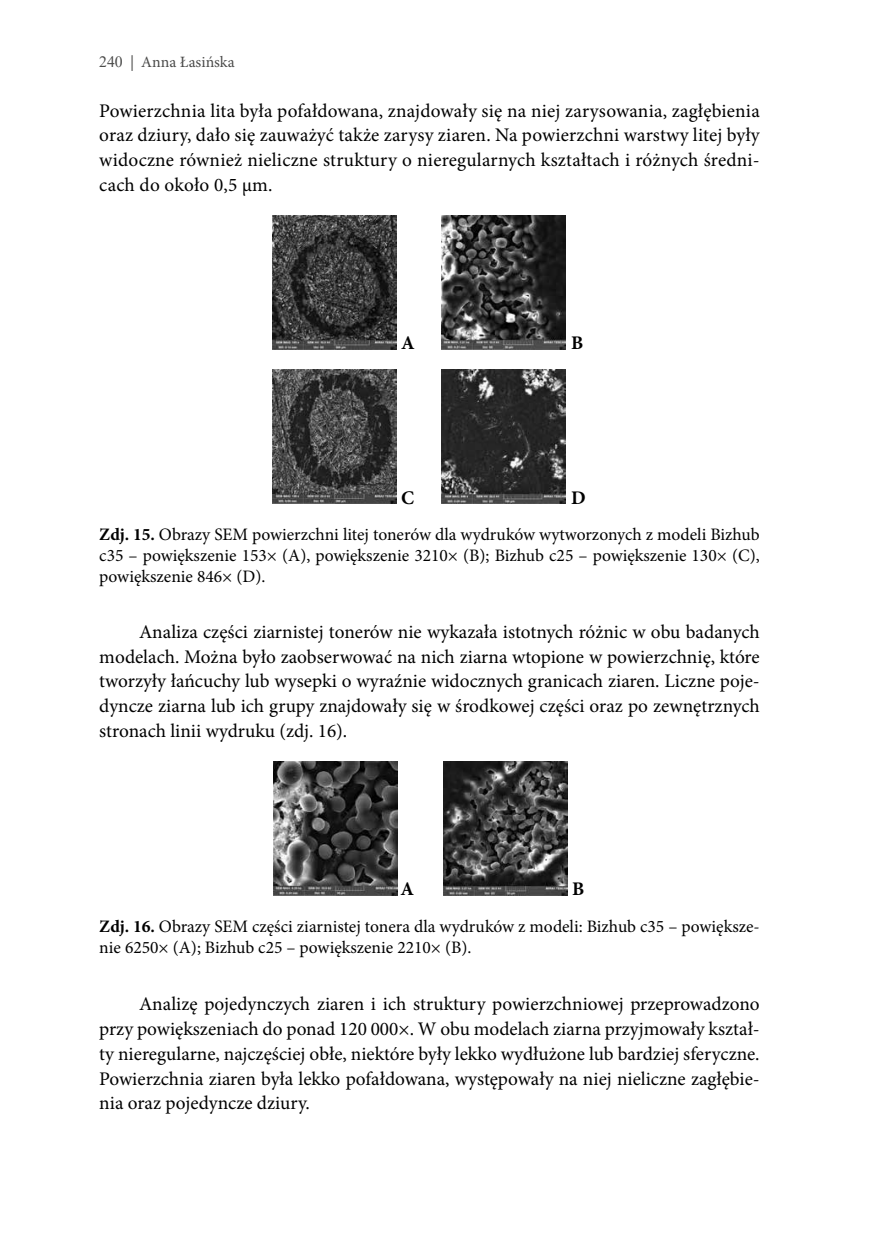
<style>
.page{position:relative;width:874px;height:1241px;background:#fff}
.page>*{position:absolute;margin:0;border:0;box-sizing:border-box;transform-origin:0 0}
.t1{font:19.25px/24.8px "Minion Pro";color:#000;text-align:justify}
.t2{font:700 19.25px "Minion Pro";color:#000}
.t3{font:17.5px/21px "Minion Pro";color:#000;text-align:justify}
.t4{font:15.75px "Minion Pro";color:#4a4a49}
.s1{font-family:"Times New Roman"}
.s2{font-weight:700}
</style>
<div class="page">
<img style="left:272px;top:215px;width:124px;height:134px">
<img style="left:441px;top:215px;width:124px;height:134px">
<img style="left:272px;top:369px;width:124px;height:134px">
<img style="left:441px;top:369px;width:124px;height:134px">
<img style="left:273px;top:761px;width:124px;height:134px">
<img style="left:443px;top:761px;width:124px;height:134px">
<p class="t4" style="left:99px;top:52px;width:137px"><span class="s1">240</span> | Anna Łasińska</p>
<p class="t1" style="left:99px;top:98px;width:661px">Powierzchnia lita była pofałdowana, znajdowały się na niej zarysowania, zagłębienia oraz dziury, dało się zauważyć także zarysy ziaren. Na powierzchni warstwy litej były widoczne również nieliczne struktury o nieregularnych kształtach i różnych średni&shy;cach do około 0,5 µm.</p>
<p class="t2" style="left:401px;top:330px;width:15px">A</p>
<p class="t2" style="left:571px;top:330px;width:14px">B</p>
<p class="t2" style="left:401px;top:484px;width:15px">C</p>
<p class="t2" style="left:571px;top:484px;width:16px">D</p>
<p class="t3" style="left:99px;top:523px;width:661px"><span class="s2">Zdj. 15.</span> Obrazy SEM powierzchni litej tonerów dla wydruków wytworzonych z modeli Bizhub c35 – powiększenie 153× (A), powiększenie 3210× (B); Bizhub c25 – powiększenie 130× (C), powiększenie 846× (D).</p>
<p class="t1" style="left:99px;top:619px;width:661px;text-indent:40px">Analiza części ziarnistej tonerów nie wykazała istotnych różnic w obu badanych modelach. Można było zaobserwować na nich ziarna wtopione w powierzchnię, które tworzyły łańcuchy lub wysepki o wyraźnie widocznych granicach ziaren. Liczne poje&shy;dyncze ziarna lub ich grupy znajdowały się w środkowej części oraz po zewnętrznych stronach linii wydruku (zdj. 16).</p>
<p class="t2" style="left:400px;top:875px;width:15px">A</p>
<p class="t2" style="left:572px;top:875px;width:14px">B</p>
<p class="t3" style="left:99px;top:915px;width:661px"><span class="s2">Zdj. 16.</span> Obrazy SEM części ziarnistej tonera dla wydruków z modeli: Bizhub c35 – powiększe&shy;nie 6250× (A); Bizhub c25 – powiększenie 2210× (B).</p>
<p class="t1" style="left:99px;top:991px;width:661px;text-indent:40px">Analizę pojedynczych ziaren i ich struktury powierzchniowej przeprowadzono przy powiększeniach do ponad 120 000×. W obu modelach ziarna przyjmowały kształ&shy;ty nieregularne, najczęściej obłe, niektóre były lekko wydłużone lub bardziej sferyczne.<br>Powierzchnia ziaren była lekko pofałdowana, występowały na niej nieliczne zagłębie&shy;nia oraz pojedyncze dziury.</p>
</div>
